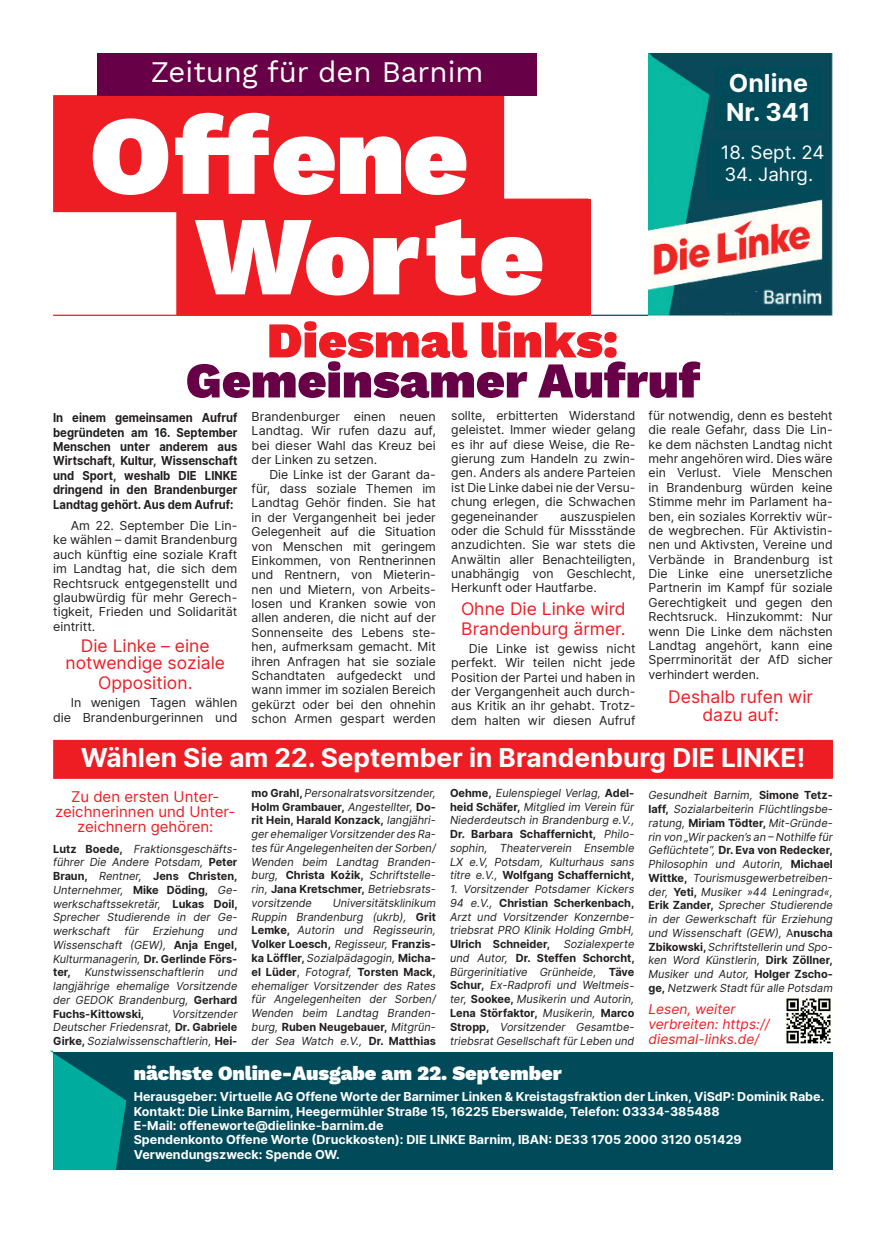
<style>
.page{position:relative;width:886px;height:1241px;background:#fff}
.page>*{position:absolute;margin:0;border:0;box-sizing:border-box;transform-origin:0 0}
.t1{font:900 112.5px "Work Sans";letter-spacing:.005em;color:#fff}
.t2{font:900 50px "Work Sans";color:#670046}
.t3{font:900 50px "Work Sans";color:#ee1d23}
.t4{font:29.38px "Work Sans";color:#fff}
.t5{font:700 26.25px "Inter";color:#fff}
.t6{font:700 25px/29.4px "Inter";color:#fff}
.t7{font:900 20px "Work Sans";color:#fff}
.t8{font:18.75px "Inter";color:#fff}
.t9{font:17.5px/17.5px "Inter";color:#ee1d23;text-align:center}
.t10{font:15px/15px "Inter";color:#ee1d23;text-align:center}
.t11{font:italic 13.75px/15px "Inter";color:#ee1d23}
.t12{font:12.5px/14.4px "Inter";color:#231f20;text-align:justify}
.t13{font:700 12.5px/14.4px "Inter";color:#fff}
.t14{font:700 12.5px/14.4px "Inter";color:#231f20;text-align:justify;scale:.9 1}
.t15{font:italic 11.25px/13.8px "Inter";color:#231f20;text-align:justify}
.s1{font-weight:700;font-style:normal}
.s2{font-style:normal}
</style>
<div class="page">
<div style="left:176px;top:198px;width:412px;height:117px;background:#ee1d23;border:1px solid #ee1d23"></div>
<div style="left:53px;top:95px;width:451px;height:117px;background:#ee1d23"></div>
<div style="left:97px;top:53px;width:440px;height:43px;background:#670046"></div>
<div style="left:571px;top:199px;width:20px;height:116px;background:#ee1d23"></div>
<hr style="left:591px;top:314px;width:242px;height:2px;background:#004a5a">
<hr style="left:53px;top:314px;width:537px;height:2px;background:#ee1d23">
<img style="left:648px;top:53px;width:185px;height:263px">
<div style="left:707px;top:141px;width:117px;height:57px;background:#004a5a"></div>
<div style="left:716px;top:67px;width:105px;height:63px;background:#004a5a"></div>
<div style="left:53px;top:1051px;width:780px;height:118px;background:#004a5a"></div>
<svg style="left:49px;top:1050px;width:78px;height:121px"></svg>
<div style="left:54px;top:740px;width:778px;height:38px;background:#ee1d23"></div>
<div style="left:53px;top:739px;width:780px;height:39px;border:1px solid #ee1d23"></div>
<img style="left:786px;top:998px;width:45px;height:45px">
<h3 class="t4" style="left:151px;top:49px;width:334px">Zeitung für den Barnim</h3>
<h1 class="t1" style="left:89px;top:69px;width:380px">Offene</h1>
<h1 class="t1" style="left:196px;top:170px;width:350px">W orte</h1>
<h3 class="t6" style="left:726px;top:67px;width:86px">Online<br>Nr. 341</h3>
<h3 class="t8" style="left:721px;top:138px;width:105px">18. Sept. 24</h3>
<h3 class="t8" style="left:724px;top:161px;width:90px">34. Jahrg.</h3>
<h2 class="t3" style="left:267px;top:302px;width:353px">Diesmal links:</h2>
<h2 class="t2" style="left:186px;top:342px;width:516px">Gemeinsamer Aufruf</h2>
<p class="t14" style="left:53px;top:410px;width:206px">In einem gemeinsamen Aufruf begründeten am 16. September Menschen unter anderem aus Wirtschaft, Kultur, Wissenschaft und Sport, weshalb DIE LINKE dringend in den Brandenburger Landtag gehört. Aus dem Aufruf:</p>
<p class="t12" style="left:53px;top:518px;width:186px;text-indent:18px">Am 22. September Die Lin&shy;ke wählen – damit Brandenburg auch künftig eine soziale Kraft im Landtag hat, die sich dem Rechtsruck entgegenstellt und glaubwürdig für mehr Gerech&shy;tigkeit, Frieden und Solidarität eintritt.</p>
<h3 class="t9" style="left:65px;top:636px;width:161px">Die Linke – eine notwendige soziale</h3>
<h3 class="t9" style="left:98px;top:673px;width:96px">Opposition.</h3>
<p class="t12" style="left:53px;top:695px;width:186px;text-align:right">In wenigen Tagen wählen die Brandenburgerinnen und</p>
<p class="t12" style="left:648px;top:408px;width:186px">für notwendig, denn es besteht die reale Gefahr, dass Die Lin&shy;ke dem nächsten Landtag nicht mehr angehören wird. Dies wäre ein Verlust. Viele Menschen in Brandenburg würden keine Stimme mehr im Parlament ha&shy;ben, ein soziales Korrektiv wür&shy;de wegbrechen. Für Aktivistin&shy;nen und Aktivsten, Vereine und Verbände in Brandenburg ist Die Linke eine unersetzliche Partnerin im Kampf für soziale Gerechtigkeit und gegen den Rechtsruck. Hinzukommt: Nur wenn Die Linke dem nächsten Landtag angehört, kann eine Sperrminorität der AfD sicher verhindert werden.</p>
<h3 class="t9" style="left:668px;top:687px;width:146px">Deshalb rufen wir dazu auf:</h3>
<h3 class="t5" style="left:81px;top:737px;width:726px">Wählen Sie am 22. September in Brandenburg DIE LINKE!</h3>
<h3 class="t10" style="left:55px;top:788px;width:182px">Zu den ersten Unter&shy;zeichnerinnen und Unter&shy;zeichnern gehören:</h3>
<p class="t15" style="left:53px;top:841px;width:186px"><span class="s1">Lutz Boede,</span> Fraktionsgeschäfts&shy;führer Die Andere Potsdam, <span class="s1">Peter Braun,</span> Rentner, <span class="s1">Jens Christen, </span>Unternehmer, <span class="s1">Mike Döding,</span> Ge&shy;werkschaftssekretär, <span class="s1">Lukas Doil, </span>Sprecher Studierende in der Ge&shy;werkschaft für Erziehung und Wissenschaft (GEW), <span class="s1">Anja Engel, </span>Kulturmanagerin, <span class="s1">Dr. Gerlinde Förs&shy;ter,</span> Kunstwissenschaftlerin und langjährige ehemalige Vorsitzende der GEDOK Brandenburg, <span class="s1">Gerhard Fuchs-Kittowski,</span></p>
<p class="t12" style="left:451px;top:408px;width:186px">sollte, erbitterten Widerstand geleistet. Immer wieder gelang es ihr auf diese Weise, die Re&shy;gierung zum Handeln zu zwin&shy;gen. Anders als andere Parteien ist Die Linke dabei nie der Versu&shy;chung erlegen, die Schwachen gegeneinander</p>
<p class="t12" style="left:252px;top:409px;width:186px">Brandenburger einen neuen Landtag. Wir rufen dazu auf, bei dieser Wahl das Kreuz bei der Linken zu setzen.</p>
<p class="t12" style="left:252px;top:466px;width:186px;text-indent:18px">Die Linke ist der Garant da&shy;für, dass soziale Themen im Landtag Gehör finden. Sie hat in der Vergangenheit bei jeder Gelegenheit auf die Situation von Menschen mit geringem Einkommen, von Rentnerinnen und Rentnern, von Mieterin&shy;nen und Mietern, von Arbeits&shy;losen und Kranken sowie von allen anderen, die nicht auf der Sonnenseite des Lebens ste&shy;hen, aufmerksam gemacht. Mit ihren Anfragen hat sie soziale Schandtaten aufgedeckt und wann immer im sozialen Bereich gekürzt oder bei den ohnehin schon Armen gespart werden</p>
<p class="t12" style="left:451px;top:508px;width:186px;text-indent:109px">auszuspielen oder die Schuld für Missstände anzudichten. Sie war stets die Anwältin aller Benachteiligten, unabhängig von Geschlecht, Herkunft oder Hautfarbe.</p>
<h3 class="t9" style="left:461px;top:598px;width:166px;line-height:20px;text-align:left">Ohne Die Linke wird<br>Brandenburg ärmer.</h3>
<p class="t12" style="left:451px;top:640px;width:186px;text-indent:18px">Die Linke ist gewiss nicht perfekt. Wir teilen nicht jede Position der Partei und haben in der Vergangenheit auch durch&shy;aus Kritik an ihr gehabt. Trotz&shy;dem halten wir diesen Aufruf</p>
<p class="t15" style="left:252px;top:785px;width:186px"><span class="s1">mo Grahl,</span> Personalratsvorsitzender, <span class="s1">Holm Grambauer,</span> Angestellter, <span class="s1">Do&shy;rit Hein, Harald Konzack,</span> langjähri&shy;ger ehemaliger Vorsitzender des Ra&shy;tes für Angelegenheiten der Sorben/ Wenden beim Landtag Branden&shy;burg, <span class="s1">Christa Kożik,</span> Schriftstelle&shy;rin, <span class="s1">Jana Kretschmer,</span> Betriebsrats&shy;vorsitzende</p>
<p class="t15" style="left:450px;top:785px;width:186px"><span class="s1">Oehme,</span> Eulenspiegel Verlag, <span class="s1">Adel&shy;heid Schäfer,</span> Mitglied im Verein für Niederdeutsch in Brandenburg e.V., <span class="s1">Dr. Barbara Schaffernicht,</span> Philo&shy;sophin, Theaterverein Ensemble LX e.V, Potsdam, Kulturhaus sans titre e.V., <span class="s1">Wolfgang Schaffernicht,</span></p>
<p class="t15" style="left:450px;top:881px;width:186px">1. Vorsitzender Potsdamer Kickers 94 e.V., <span class="s1">Christian Scherkenbach, </span>Arzt und Vorsitzender Konzernbe&shy;triebsrat PRO Klinik Holding GmbH, <span class="s1">Ulrich Schneider,</span> Sozialexperte und Autor, <span class="s1">Dr. Steffen Schorcht, </span>Bürgerinitiative Grünheide, <span class="s1">Täve Schur,</span> Ex-Radprofi und Weltmeis&shy;ter, <span class="s1">Sookee,</span> Musikerin und Autorin, <span class="s1">Lena Störfaktor,</span> Musikerin, <span class="s1">Marco Stropp,</span> Vorsitzender Gesamtbe&shy;triebsrat Gesellschaft für Leben und</p>
<p class="t15" style="left:648px;top:787px;width:186px">Gesundheit Barnim, <span class="s1">Simone Tetz&shy;laff,</span> Sozialarbeiterin Flüchtlingsbe&shy;ratung, <span class="s1">Miriam Tödter,</span> Mit-Gründe&shy;rin von „Wir packen’s an – Nothilfe für Geflüchtete“, <span class="s1">Dr. Eva von Redecker, </span>Philosophin und Autorin, <span class="s1">Michael Wittke,</span> Tourismusgewerbetreiben&shy;der, <span class="s1">Yeti,</span> Musiker »44 Leningrad«, <span class="s1">Erik Zander,</span> Sprecher Studierende in der Gewerkschaft für Erziehung und Wissenschaft (GEW), <span class="s2">A</span><span class="s1">nuscha Zbikowski,</span> Schriftstellerin und Spo&shy;ken Word Künstlerin, <span class="s1">Dirk Zöllner, </span>Musiker und Autor, <span class="s1">Holger Zscho&shy;ge,</span> Netzwerk Stadt für alle Potsdam</p>
<p class="t11" style="left:648px;top:1000px;width:123px">Lesen, weiter verbreiten: https:// diesmal-links.de/</p>
<p class="t15" style="left:252px;top:895px;width:186px;text-indent:81px">Universitätsklinikum Ruppin Brandenburg (ukrb), <span class="s1">Grit Lemke,</span> Autorin und Regisseurin, <span class="s1">Volker Loesch,</span> Regisseur, <span class="s1">Franzis&shy;ka Löffler,</span> Sozialpädagogin, <span class="s1">Micha&shy;el Lüder</span><span class="s2">,</span> Fotograf, <span class="s1">Torsten Mack, </span>ehemaliger Vorsitzender des Rates für Angelegenheiten der Sorben/ Wenden beim Landtag Branden&shy;burg, <span class="s1">Ruben Neugebauer,</span> Mitgrün&shy;der Sea Watch e.V., <span class="s1">Dr. Matthias</span></p>
<p class="t15" style="left:53px;top:1006px;width:186px;text-indent:119px">Vorsitzender Deutscher Friedensrat, <span class="s1">Dr. Gabriele Girke,</span> Sozialwissenschaftlerin, <span class="s1">Hei-</span></p>
<h3 class="t7" style="left:134px;top:1057px;width:429px">nächste Online-Ausgabe am 22. September</h3>
<p class="t13" style="left:134px;top:1088px;width:692px">Herausgeber: Virtuelle AG Offene Worte der Barnimer Linken &amp; Kreistagsfraktion der Linken, ViSdP: Dominik Rabe.<br>Kontakt: Die Linke Barnim, Heegermühler Straße 15, 16225 Eberswalde, Telefon: 03334-385488<br>E-Mail: offeneworte@dielinke-barnim.de<br>Spendenkonto Offene Worte (Druckkosten): DIE LINKE Barnim, IBAN: DE33 1705 2000 3120 051429<br>Verwendungszweck: Spende OW.</p>
</div>
